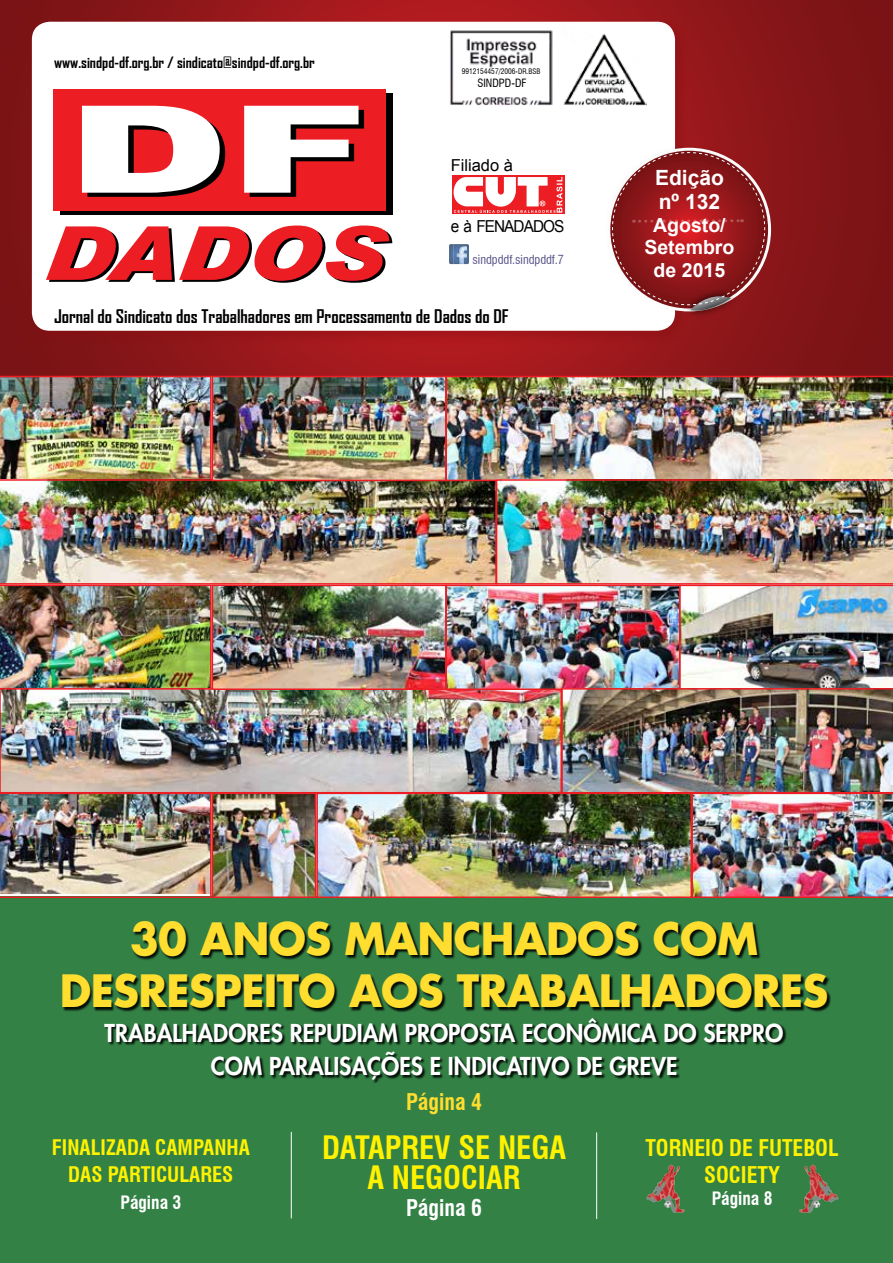
<style>
.page{position:relative;width:893px;height:1263px;background:#fff}
.page>*{position:absolute;margin:0;border:0;box-sizing:border-box;transform-origin:0 0}
.t1{font:700 43.35px/52.1px "Futura Std";letter-spacing:-.015em;color:#ffde2f;text-align:center}
.t2{font:700 condensed 31.5px/30px "Swiss 721 BT";color:#fff200;text-align:center}
.t3{font:800 24px/33px "Futura Std";color:#fff;text-align:center}
.t4{font:700 condensed 22.5px/27px "Swiss 721 BT";color:#fff200;text-align:center}
.t5{font:700 condensed 22.5px "Swiss 721 BT";color:#fff}
.t6{font:700 condensed 22.5px "Swiss 721 BT";color:#ffde2f}
.t7{font:700 condensed 21px/27px "Swiss 721 BT";color:#fff200;text-align:center}
.t8{font:700 21px/24.3px "Arial";color:#fff}
.t9{font:700 19.5px/22.5px "Arial";color:#fff;text-align:center}
.t10{font:700 18px "Agency FB";color:#000}
.t11{font:700 condensed 18px "Swiss 721 BT";color:#fff}
.t12{font:16.5px "Arial";letter-spacing:-.06em;color:#000;scale:.93 1}
.t13{font:16.5px "Arial";color:#000}
.t14{font:700 15px "Agency FB";color:#000}
.t15{font:condensed 12.15px "Swiss 721 BT";color:#595489}
.t16{font:condensed 11.1px "Swiss 721 BT";color:#000}
.t17{font:condensed 7.35px "Swiss 721 BT";color:#000}
</style>
<div class="page">
<div style="left:0;top:896px;width:893px;height:367px;background:#348146"></div>
<svg style="left:0;top:0;width:893px;height:376px;background:#8a1518"></svg>
<div style="left:30px;top:19px;width:659px;height:326px;background:#880e10;opacity:.44"></div>
<div style="left:32px;top:22px;width:643px;height:309px;background:#fff;border-radius:18px"></div>
<svg style="left:46px;top:225px;width:346px;height:58px"></svg>
<div style="left:61px;top:93px;width:332px;height:122px;background:#000"></div>
<div style="left:54px;top:89px;width:332px;height:122px;background:#ed1d24"></div>
<svg style="left:82px;top:106px;width:282px;height:91px"></svg>
<img style="left:450px;top:30px;width:196px;height:76px">
<div style="left:684px;top:288px;width:54px;height:31px;background:#8f171a"></div>
<svg style="left:452px;top:175px;width:112px;height:39px"></svg>
<svg style="left:452px;top:177px;width:110px;height:36px"></svg>
<img style="left:449px;top:244px;width:4px;height:20px">
<img style="left:453px;top:244px;width:16px;height:20px">
<img style="left:457px;top:246px;width:10px;height:18px">
<div style="left:63px;top:922px;width:768px;height:90px;background:#000;opacity:.9"></div>
<div style="left:105px;top:1018px;width:682px;height:66px;background:#000;opacity:.9"></div>
<div style="left:604px;top:144px;width:169px;height:169px;background:#000;opacity:.75"></div>
<svg style="left:612px;top:152px;width:153px;height:161px;background:#a1383b"></svg>
<hr style="left:291px;top:1132px;width:1px;height:86px;background:#fff">
<hr style="left:596px;top:1132px;width:1px;height:87px;background:#fff">
<img style="left:3px;top:379px;width:493px;height:411px">
<img style="left:0;top:376px;width:212px;height:103px">
<img style="left:0;top:585px;width:212px;height:103px">
<img style="left:0;top:479px;width:496px;height:106px">
<div style="left:0;top:688px;width:562px;height:105px;border:2px solid #ed1d24"></div>
<img style="left:0;top:793px;width:212px;height:105px">
<div style="left:212px;top:376px;width:235px;height:105px;border:2px solid #ed1d24"></div>
<div style="left:212px;top:585px;width:235px;height:105px;border:2px solid #ed1d24"></div>
<img style="left:215px;top:796px;width:281px;height:99px">
<div style="left:212px;top:793px;width:104px;height:105px;border:2px solid #ed1d24"></div>
<div style="left:445px;top:585px;width:235px;height:105px;border:2px solid #ed1d24"></div>
<div style="left:316px;top:793px;width:376px;height:105px;border:2px solid #ed1d24"></div>
<img style="left:446px;top:376px;width:447px;height:105px">
<img style="left:496px;top:479px;width:397px;height:419px">
<img style="left:646px;top:1164px;width:39px;height:48px">
<img style="left:799px;top:1164px;width:40px;height:48px">
<p class="t14" style="left:54px;top:54px;width:262px">www.sindpd-df.org.br / sindicato@sindpd-df.org.br</p>
<p class="t17" style="left:462px;top:67px;width:80px">9912154457/2006-DR.BSB</p>
<p class="t16" style="left:477px;top:77px;width:50px">SINDPD-DF</p>
<p class="t13" style="left:451px;top:155px;width:64px">Filiado à</p>
<p class="t12" style="left:451px;top:215px;width:124px">e à FENADADOS</p>
<p class="t15" style="left:472px;top:252px;width:93px">sindpddf.sindpddf.7</p>
<p class="t10" style="left:54px;top:306px;width:456px">Jornal do Sindicato dos Trabalhadores em Processamento de Dados do DF</p>
<p class="t8" style="left:655px;top:166px;width:70px">Edição nº 132</p>
<p class="t9" style="left:644px;top:214px;width:91px">Agosto/<br>Setembro de 2015</p>
<h1 class="t1" style="left:60px;top:912px;width:770px">30 ANOS MANCHADOS COM<br>DESRESPEITO AOS TRABALHADORES</h1>
<p class="t3" style="left:105px;top:1017px;width:680px">TRABALHADORES REPUDIAM PROPOSTA ECONÔMICA DO SERPRO<br>COM PARALISAÇÕES E INDICATIVO DE GREVE</p>
<p class="t7" style="left:52px;top:1134px;width:199px">FINALIZADA CAMPANHA<br>DAS PARTICULARES</p>
<p class="t11" style="left:121px;top:1192px;width:62px">Página 3</p>
<p class="t6" style="left:406px;top:1088px;width:77px">Página 4</p>
<h2 class="t2" style="left:322px;top:1132px;width:246px">DATAPREV SE NEGA<br>A NEGOCIAR</h2>
<p class="t5" style="left:406px;top:1194px;width:77px">Página 6</p>
<p class="t4" style="left:645px;top:1135px;width:195px">TORNEIO DE FUTEBOL<br>SOCIETY</p>
<p class="t11" style="left:712px;top:1188px;width:62px">Página 8</p>
</div>
